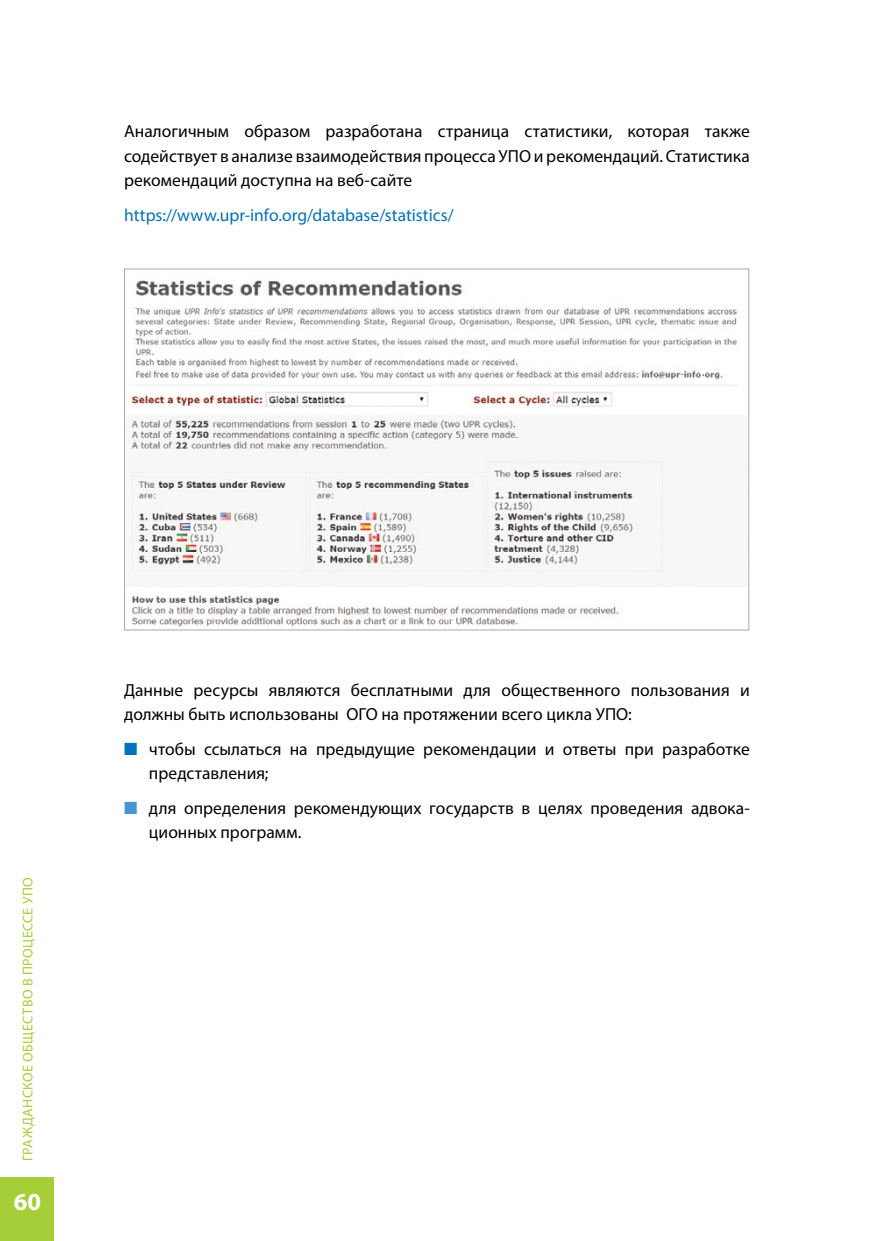
<style>
.page{position:relative;width:874px;height:1241px;background:#fff}
.page>*{position:absolute;margin:0;border:0;box-sizing:border-box;transform-origin:0 0}
.t1{font:700 24.5px "Myriad Pro";color:#fff}
.t2{font:17.5px/24.5px "Myriad Pro";color:#000}
.t3{font:17.5px "Myriad Pro";color:#0072bc}
.t4{font:14px "Myriad Pro";letter-spacing:.03em;color:#a6ce39}
.s1{color:#0072bc}
.s2{color:#4495d1}
</style>
<div class="page">
<div style="left:0;top:1177px;width:54px;height:63px;background:#a6ce39"></div>
<img style="left:128px;top:280px;width:609px;height:347px">
<p class="t2" style="left:124px;top:119px;width:627px;text-align:justify">Аналогичным образом разработана страница статистики, которая также содействует в анализе взаимодействия процесса УПО и рекомендаций. Статистика рекомендаций доступна на веб-сайте</p>
<p class="t3" style="left:124px;top:204px;width:331px">https://www.upr-info.org/database/statistics/</p>
<p class="t4" style="left:19px;top:1161px;width:285px;rotate:-90deg">ГРАЖДАНСКОЕ ОБЩЕСТВО В ПРОЦЕССЕ УПО</p>
<h1 class="t1" style="left:14px;top:1185px;width:29px">60</h1>
<p class="t2" style="left:124px;top:677px;width:627px">Данные ресурсы являются бесплатными для общественного пользования и должны быть использованы ОГО на протяжении всего цикла УПО:</p>
<p class="t2" style="left:149px;top:736px;width:602px;text-indent:-25px"><span class="s1">■</span> чтобы ссылаться на предыдущие рекомендации и ответы при разработке представления;</p>
<p class="t2" style="left:149px;top:795px;width:602px;text-indent:-25px"><span class="s2">■</span> для определения рекомендующих государств в целях проведения адвока&shy;ционных программ.</p>
</div>
